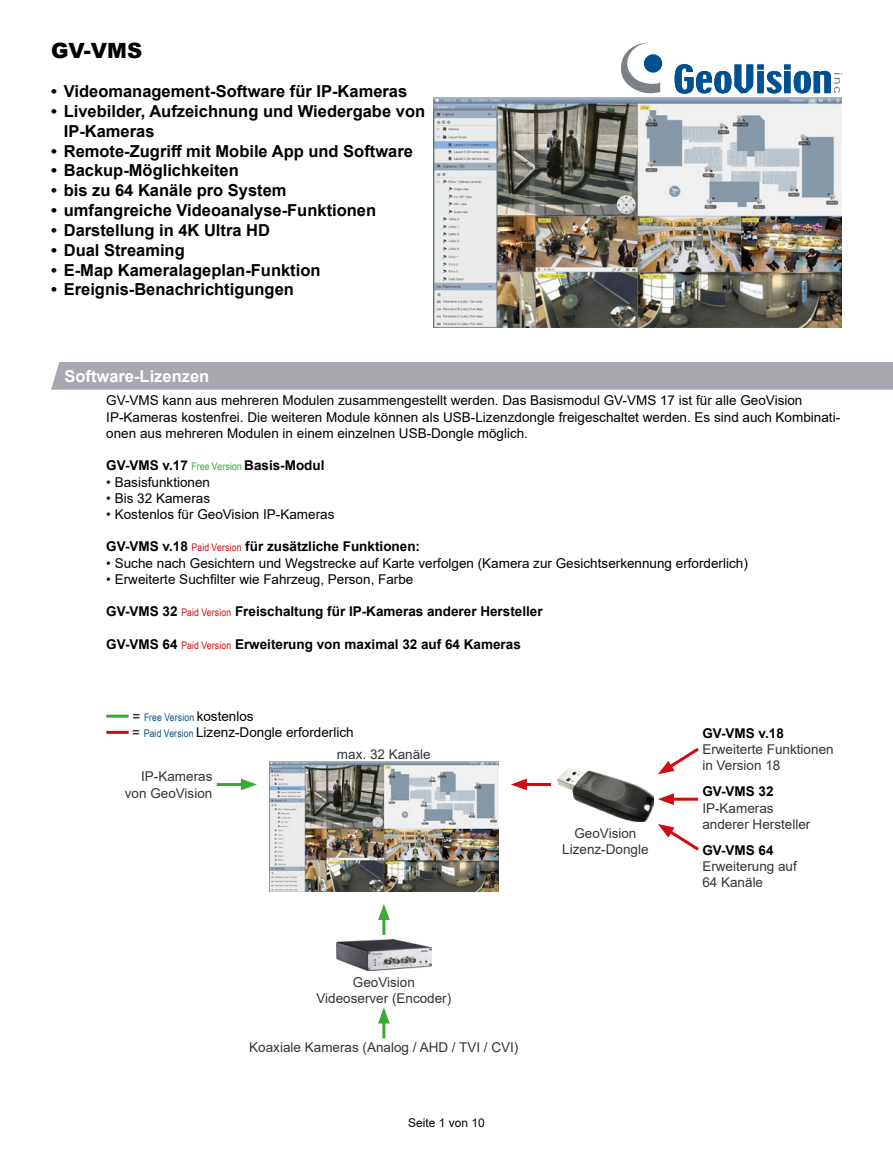
<style>
.page{position:relative;width:893px;height:1157px;background:#fff}
.page>*{position:absolute;margin:0;border:0;box-sizing:border-box;transform-origin:0 0}
.t1{font:900 21px "Arial";color:#000}
.t2{font:700 16.5px/19.8px "Arial";color:#000}
.t3{font:700 16.5px "Arial";color:#fff}
.t4{font:13.5px/16.2px "Arial";color:#000}
.t5{font:700 13.5px "Arial";color:#000}
.t6{font:13.5px/16.2px "Arial";color:#30353a}
.t7{font:12px "Arial";color:#000}
.t8{font:10.5px "Arial Narrow";letter-spacing:.015em;color:#005092}
.s1{font-family:"Arial Narrow";font-weight:400;font-size:10.5px;color:#3aaa35}
.s2{font-family:"Arial Narrow";font-weight:400;font-size:10.5px;color:#d20a11}
.s3{font-family:"Arial";font-size:13.5px;color:#000}
.s4{font-family:"Arial Narrow";font-size:10.5px;color:#005092}
</style>
<div class="page">
<svg style="left:621px;top:43px;width:39px;height:51px"></svg>
<div style="left:644px;top:54px;width:18px;height:19px;background:#005092;border-radius:50%"></div>
<svg style="left:675px;top:64px;width:167px;height:30px"></svg>
<img style="left:434px;top:98px;width:408px;height:229px">
<div style="left:51px;top:362px;width:842px;height:28px;background:#a8a9af"></div>
<img style="left:557px;top:769px;width:97px;height:52px">
<img style="left:336px;top:939px;width:95px;height:31px">
<img style="left:270px;top:761px;width:228px;height:130px">
<svg style="left:658px;top:747px;width:41px;height:27px"></svg>
<svg style="left:658px;top:824px;width:41px;height:27px"></svg>
<hr style="left:668px;top:797px;width:30px;height:3px;background:#d20a11">
<svg style="left:658px;top:793px;width:16px;height:12px"></svg>
<hr style="left:521px;top:783px;width:30px;height:3px;background:#d20a11">
<svg style="left:511px;top:778px;width:16px;height:12px"></svg>
<hr style="left:217px;top:783px;width:30px;height:3px;background:#3aaa35">
<svg style="left:241px;top:778px;width:16px;height:12px"></svg>
<hr style="left:382px;top:914px;width:3px;height:20px;background:#3aaa35">
<svg style="left:378px;top:904px;width:12px;height:16px"></svg>
<hr style="left:382px;top:1017px;width:3px;height:21px;background:#3aaa35">
<svg style="left:378px;top:1007px;width:12px;height:16px"></svg>
<hr style="left:106px;top:714px;width:23px;height:3px;background:#3aaa35">
<hr style="left:106px;top:731px;width:23px;height:3px;background:#d20a11">
<h1 class="t1" style="left:51px;top:35px;width:93px">GV-VMS</h1>
<p class="t2" style="left:51px;top:82px;width:358px">• Videomanagement-Software für IP-Kameras</p>
<p class="t2" style="left:64px;top:101px;width:363px;text-indent:-13px">• Livebilder, Aufzeichnung und Wiedergabe von<br>IP-Kameras</p>
<p class="t2" style="left:51px;top:141px;width:363px">• Remote-Zugriff mit Mobile App und Software</p>
<p class="t2" style="left:51px;top:161px;width:189px">• Backup-Möglichkeiten</p>
<p class="t2" style="left:51px;top:181px;width:237px">• bis zu 64 Kanäle pro System</p>
<p class="t2" style="left:51px;top:200px;width:327px">• umfangreiche Videoanalyse-Funktionen</p>
<p class="t2" style="left:51px;top:220px;width:221px">• Darstellung in 4K Ultra HD</p>
<p class="t2" style="left:51px;top:240px;width:135px">• Dual Streaming</p>
<p class="t2" style="left:51px;top:260px;width:271px">• E-Map Kameralageplan-Funktion</p>
<p class="t2" style="left:51px;top:280px;width:244px">• Ereignis-Benachrichtigungen</p>
<p class="t3" style="left:64px;top:365px;width:146px">Software-Lizenzen</p>
<p class="t4" style="left:106px;top:392px;width:735px">GV-VMS kann aus mehreren Modulen zusammengestellt werden. Das Basismodul GV-VMS 17 ist für alle GeoVision<br>IP-Kameras kostenfrei. Die weiteren Module können als USB-Lizenzdongle freigeschaltet werden. Es sind auch Kombinati&shy;onen aus mehreren Modulen in einem einzelnen USB-Dongle möglich.</p>
<p class="t5" style="left:106px;top:456px;width:220px">GV-VMS v.17 <span class="s1">Free Version</span> Basis-Modul</p>
<p class="t4" style="left:106px;top:473px;width:105px">• Basisfunktionen</p>
<p class="t4" style="left:106px;top:490px;width:105px">• Bis 32 Kameras</p>
<p class="t4" style="left:106px;top:506px;width:230px">• Kostenlos für GeoVision IP-Kameras</p>
<p class="t5" style="left:106px;top:537px;width:315px">GV-VMS v.18 <span class="s2">Paid Version</span> für zusätzliche Funktionen:</p>
<p class="t4" style="left:106px;top:554px;width:643px">• Suche nach Gesichtern und Wegstrecke auf Karte verfolgen (Kamera zur Gesichtserkennung erforderlich)</p>
<p class="t4" style="left:106px;top:571px;width:309px">• Erweiterte Suchfilter wie Fahrzeug, Person, Farbe</p>
<p class="t5" style="left:106px;top:602px;width:438px">GV-VMS 32 <span class="s2">Paid Version</span> Freischaltung für IP-Kameras anderer Hersteller</p>
<p class="t5" style="left:106px;top:634px;width:416px">GV-VMS 64 <span class="s2">Paid Version</span> Erweiterung von maximal 32 auf 64 Kameras</p>
<p class="t8" style="left:132px;top:709px;width:123px"><span class="s3">=</span> Free Version <span class="s3">kostenlos</span></p>
<p class="t4" style="left:132px;top:724px;width:223px">= <span class="s4">Paid Version</span> Lizenz-Dongle erforderlich</p>
<p class="t6" style="left:125px;top:768px;width:89px;text-align:right">IP-Kameras von GeoVision</p>
<p class="t6" style="left:337px;top:745px;width:95px">max. 32 Kanäle</p>
<p class="t6" style="left:562px;top:825px;width:88px;text-align:center">GeoVision<br>Lizenz-Dongle</p>
<p class="t6" style="left:316px;top:974px;width:136px;text-align:center">GeoVision<br>Videoserver (Encoder)</p>
<p class="t6" style="left:249px;top:1039px;width:271px">Koaxiale Kameras (Analog / AHD / TVI / CVI)</p>
<p class="t7" style="left:408px;top:1114px;width:78px">Seite 1 von 10</p>
<p class="t5" style="left:702px;top:723px;width:83px">GV-VMS v.18</p>
<p class="t6" style="left:702px;top:741px;width:133px">Erweiterte Funktionen in Version 18</p>
<p class="t5" style="left:702px;top:782px;width:73px">GV-VMS 32</p>
<p class="t6" style="left:702px;top:799px;width:110px">IP-Kameras anderer Hersteller</p>
<p class="t5" style="left:702px;top:840px;width:73px">GV-VMS 64</p>
<p class="t6" style="left:702px;top:858px;width:96px">Erweiterung auf<br>64 Kanäle</p>
</div>
